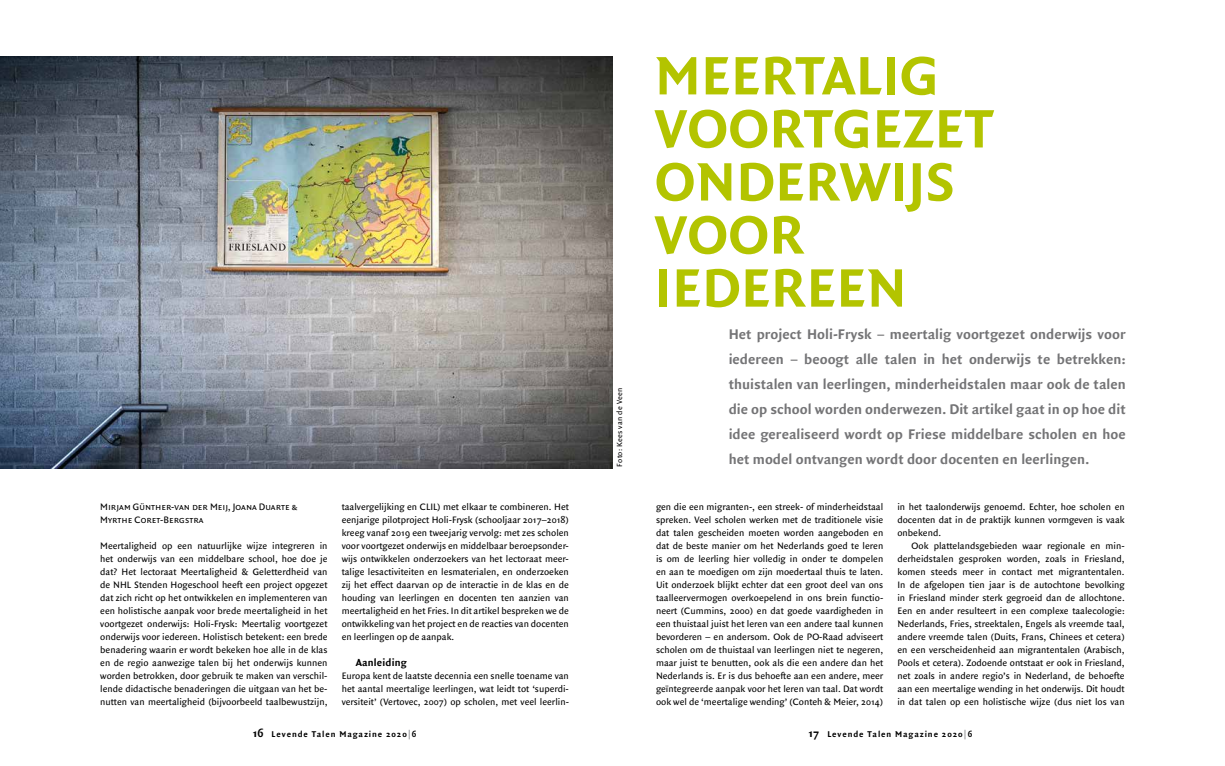
<style>
.page{position:relative;width:1225px;height:766px;background:#fff}
.page>*{position:absolute;margin:0;border:0;box-sizing:border-box;transform-origin:0 0}
.t1{font:700 58px/53px "Quadraat Sans";letter-spacing:.015em;color:#b3c400}
.t2{font:700 15px/25px "Quadraat Sans";color:#747476;text-align:justify}
.t3{font:700 11px "Quadraat Sans";letter-spacing:.015em;color:#000}
.t4{font:10px/13px "Quadraat Sans";color:#000;text-align:justify}
.t5{font:10px/13px "Quadraat Sans Caps";color:#000}
.t6{font:700 9px "Quadraat Sans";letter-spacing:.1em;color:#000}
.t7{font:8px "Quadraat Sans";letter-spacing:.025em;color:#000}
.s1{font-size:12px}
.s2{color:#9a9b9d}
</style>
<div class="page">
<img style="left:0;top:57px;width:612px;height:411px">
<p class="t5" style="left:100px;top:500px;width:199px">Mirjam Günther-van der Meij, Joana Duarte &amp;<br>Myrthe Coret-Bergstra</p>
<p class="t4" style="left:100px;top:539px;width:229px">Meertaligheid op een natuurlijke wijze integreren in het onderwijs van een middelbare school, hoe doe je dat? Het lectoraat Meertaligheid &amp; Geletterdheid van de NHL Stenden Hogeschool heeft een project opgezet dat zich richt op het ontwikkelen en implementeren van een holistische aanpak voor brede meertaligheid in het voortgezet onderwijs: Holi-Frysk: Meertalig voortgezet onderwijs voor iedereen. Holistisch betekent: een brede benadering waarin er wordt bekeken hoe alle in de klas en de regio aanwezige talen bij het onderwijs kunnen worden betrokken, door gebruik te maken van verschil&shy;lende didactische benaderingen die uitgaan van het be&shy;nutten van meertaligheid (bijvoorbeeld taalbewustzijn,</p>
<p class="t4" style="left:342px;top:500px;width:229px">taalvergelijking en CLIL) met elkaar te combineren. Het eenjarige pilotproject Holi-Frysk (schooljaar 2017–2018) kreeg vanaf 2019 een tweejarig vervolg: met zes scholen voor voortgezet onderwijs en middelbaar beroepsonder&shy;wijs ontwikkelen onderzoekers van het lectoraat meer&shy;talige lesactiviteiten en lesmaterialen, en onderzoeken zij het effect daarvan op de interactie in de klas en de houding van leerlingen en docenten ten aanzien van meertaligheid en het Fries. In dit artikel bespreken we de ontwikkeling van het project en de reacties van docenten en leerlingen op de aanpak.</p>
<p class="t3" style="left:356px;top:656px;width:52px">Aanleiding</p>
<p class="t4" style="left:342px;top:669px;width:229px">Europa kent de laatste decennia een snelle toename van het aantal meertalige leerlingen, wat leidt tot ‘superdi&shy;versiteit’ (Vertovec, 2007) op scholen, met veel leerlin-</p>
<p class="t7" style="left:615px;top:466px;width:80px;rotate:-90deg">Foto: Kees van de Veen</p>
<h1 class="t1" style="left:655px;top:51px;width:339px">MEERTALIG<br>VOORTGEZET<br>ONDERWIJS<br>VOOR<br>IEDEREEN</h1>
<p class="t2" style="left:729px;top:321px;width:398px">Het project Holi-Frysk – meertalig voortgezet onderwijs voor iedereen – beoogt alle talen in het onderwijs te betrekken: thuistalen van leerlingen, minderheidstalen maar ook de talen die op school worden onderwezen. Dit artikel gaat in op hoe dit idee gerealiseerd wordt op Friese middelbare scholen en hoe het model ontvangen wordt door docenten en leerlingen.</p>
<p class="t4" style="left:656px;top:500px;width:229px">gen die een migranten-, een streek- of minderheidstaal spreken. Veel scholen werken met de traditionele visie dat talen gescheiden moeten worden aangeboden en dat de beste manier om het Nederlands goed te leren is om de leerling hier volledig in onder te dompelen en aan te moedigen om zijn moedertaal thuis te laten.<br>Uit onderzoek blijkt echter dat een groot deel van ons taalleervermogen overkoepelend in ons brein functio&shy;neert (Cummins, 2000) en dat goede vaardigheden in een thuistaal juist het leren van een andere taal kunnen bevorderen – en andersom. Ook de PO-Raad adviseert scholen om de thuistaal van leerlingen niet te negeren, maar juist te benutten, ook als die een andere dan het Nederlands is. Er is dus behoefte aan een andere, meer geïntegreerde aanpak voor het leren van taal. Dat wordt ook wel de ‘meertalige wending’ (Conteh &amp; Meier, 2014)</p>
<p class="t4" style="left:897px;top:500px;width:229px">in het taalonderwijs genoemd. Echter, hoe scholen en docenten dat in de praktijk kunnen vormgeven is vaak onbekend.</p>
<p class="t4" style="left:897px;top:539px;width:229px;text-indent:14px">Ook plattelandsgebieden waar regionale en min&shy;derheidstalen gesproken worden, zoals in Friesland, komen steeds meer in contact met migrantentalen.<br>In de afgelopen tien jaar is de autochtone bevolking in Friesland minder sterk gegroeid dan de allochtone.<br>Een en ander resulteert in een complexe taalecologie:<br>Nederlands, Fries, streektalen, Engels als vreemde taal, andere vreemde talen (Duits, Frans, Chinees et cetera) en een verscheidenheid aan migrantentalen (Arabisch, Pools et cetera). Zodoende ontstaat er ook in Friesland, net zoals in andere regio’s in Nederland, de behoefte aan een meertalige wending in het onderwijs. Dit houdt in dat talen op een holistische wijze (dus niet los van</p>
<p class="t6" style="left:253px;top:729px;width:165px"><span class="s1">16</span> Levende Talen Magazine 2020<span class="s2">|</span>6</p>
<p class="t6" style="left:808px;top:729px;width:165px"><span class="s1">17</span> Levende Talen Magazine 2020<span class="s2">|</span>6</p>
</div>
